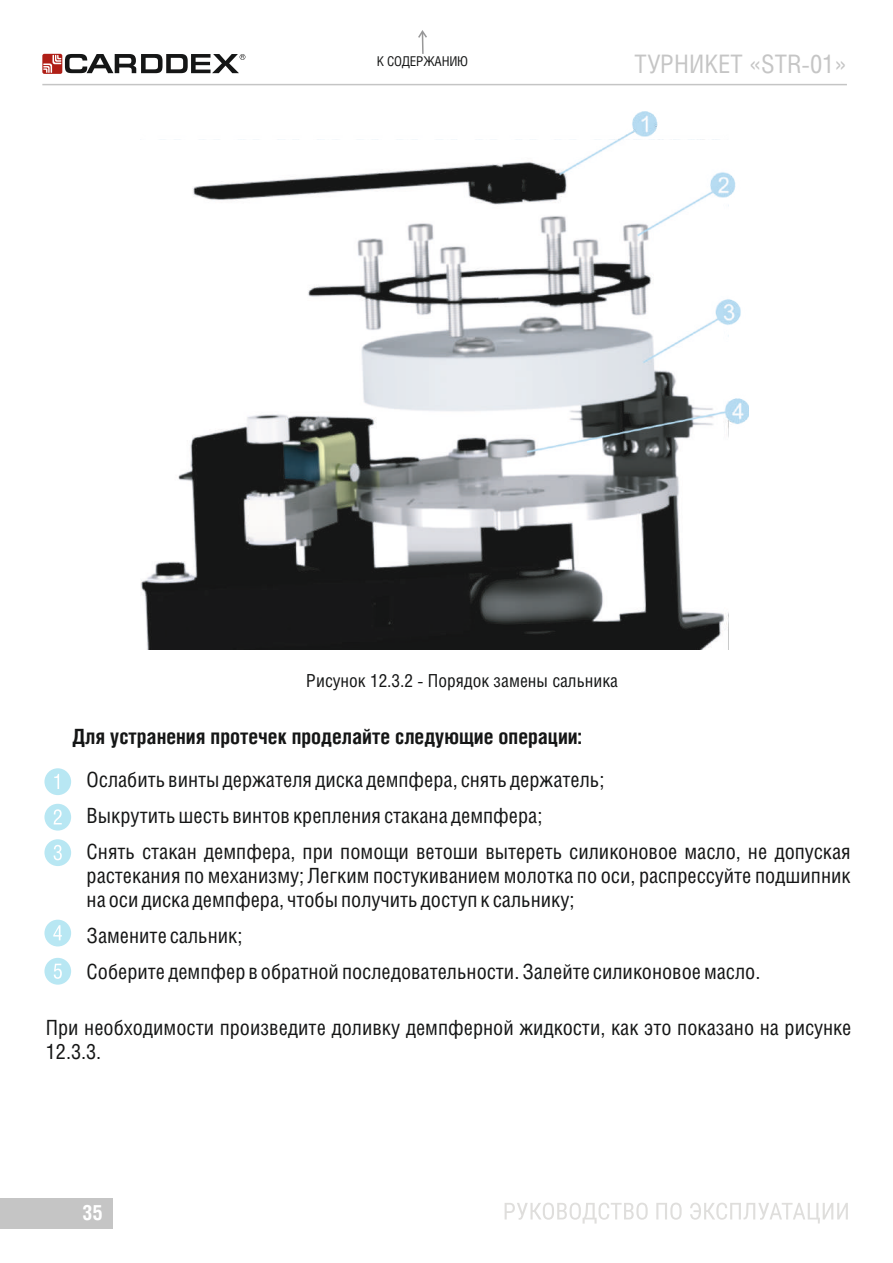
<style>
.page{position:relative;width:893px;height:1263px;background:#fff}
.page>*{position:absolute;margin:0;border:0;box-sizing:border-box;transform-origin:0 0}
.t1{font:25.5px "Helios Cond";color:#c5c5c5}
.t2{font:21px/36px "Helios Cond";color:#151616}
.t3{font:700 21px "Helios Cond";color:#151616}
.t4{font:700 21px "Helios Cond";color:#fff}
.t5{font:18px "Helios Cond";color:#151616}
.t6{font:13.5px "Helios Cond";letter-spacing:-.015em;color:#151616}
</style>
<div class="page">
<svg style="left:418px;top:30px;width:9px;height:24px"></svg>
<hr style="left:42px;top:84px;width:805px;height:1px;background:#c5c5c5">
<svg style="left:42px;top:54px;width:203px;height:20px"></svg>
<img style="left:140px;top:111px;width:609px;height:538px">
<div style="left:44px;top:768px;width:27px;height:27px;background:#b8e7f3;border-radius:50%"></div>
<div style="left:44px;top:804px;width:27px;height:26px;background:#b8e7f3;border-radius:50%"></div>
<div style="left:44px;top:839px;width:27px;height:27px;background:#b8e7f3;border-radius:50%"></div>
<div style="left:44px;top:920px;width:27px;height:26px;background:#b8e7f3;border-radius:50%"></div>
<div style="left:44px;top:958px;width:27px;height:27px;background:#b8e7f3;border-radius:50%"></div>
<svg style="left:54px;top:774px;width:5px;height:15px"></svg>
<svg style="left:54px;top:809px;width:8px;height:15px"></svg>
<svg style="left:54px;top:845px;width:8px;height:15px"></svg>
<svg style="left:53px;top:925px;width:9px;height:15px"></svg>
<svg style="left:54px;top:964px;width:8px;height:15px"></svg>
<div style="left:0;top:1198px;width:113px;height:30px;background:#c5c5c5"></div>
<svg style="left:505px;top:1202px;width:343px;height:21px"></svg>
<p class="t6" style="left:377px;top:55px;width:93px">К СОДЕРЖАНИЮ</p>
<p class="t1" style="left:634px;top:53px;width:214px">ТУРНИКЕТ «STR-01»</p>
<p class="t5" style="left:306px;top:673px;width:313px">Рисунок 12.3.2 - Порядок замены сальника</p>
<p class="t3" style="left:72px;top:727px;width:511px">Для устранения протечек проделайте следующие операции:</p>
<p class="t2" style="left:87px;top:763px;width:766px">Ослабить винты держателя диска демпфера, снять держатель;<br>Выкрутить шесть винтов крепления стакана демпфера;<br>Снять стакан демпфера, при помощи ветоши вытереть силиконовое масло, не допуская</p>
<p class="t2" style="left:87px;top:865px;width:766px;line-height:24px">растекания по механизму; Легким постукиванием молотка по оси, распрессуйте подшипник на оси диска демпфера, чтобы получить доступ к сальнику;</p>
<p class="t2" style="left:87px;top:919px;width:675px">Замените сальник;<br>Соберите демпфер в обратной последовательности. Залейте силиконовое масло.</p>
<p class="t2" style="left:46px;top:1017px;width:807px;line-height:24px">При необходимости произведите доливку демпферной жидкости, как это показано на рисунке<br>12.3.3.</p>
<p class="t4" style="left:82px;top:1202px;width:23px">35</p>
</div>
